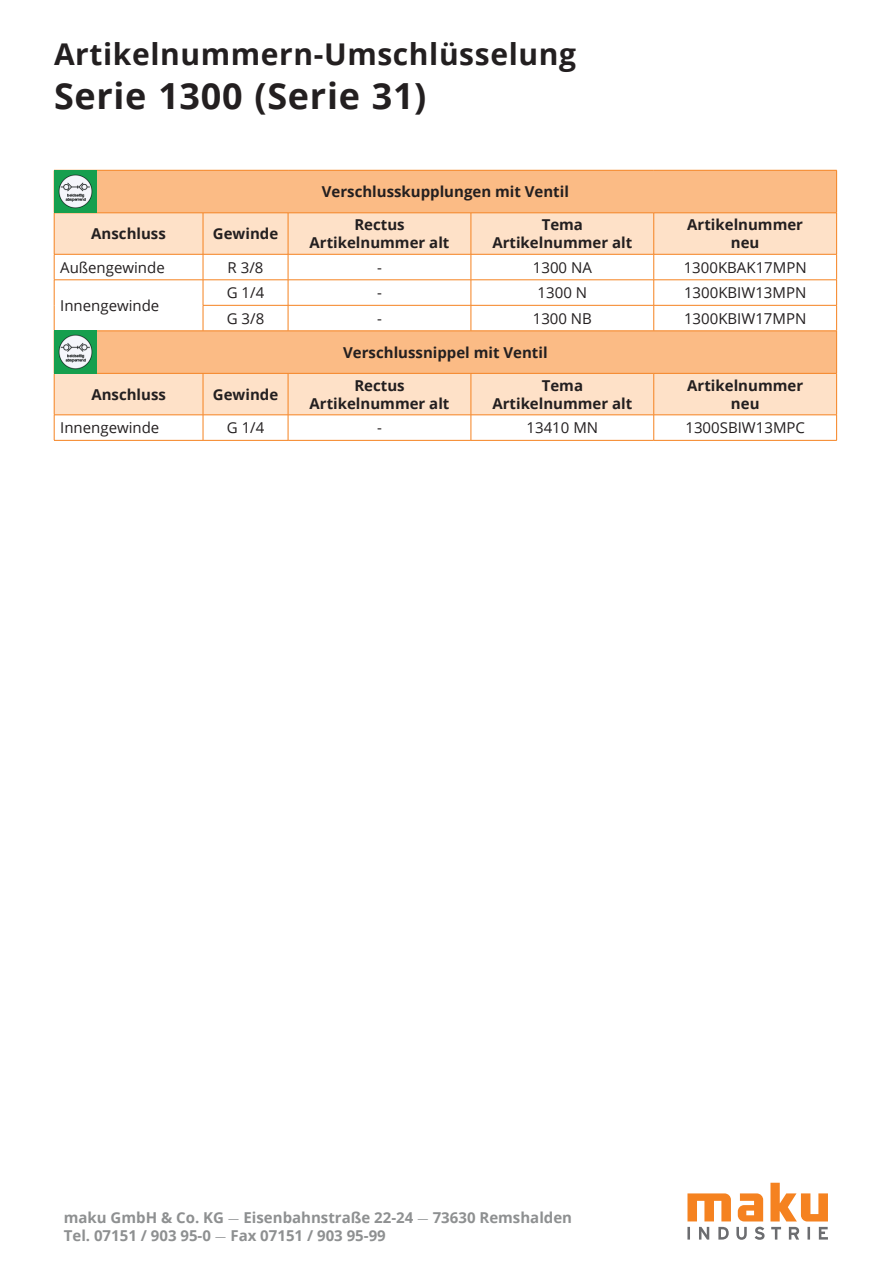
<style>
.page{position:relative;width:893px;height:1263px;background:#fff}
.page>*{position:absolute;margin:0;border:0;box-sizing:border-box;transform-origin:0 0}
.t1{font:700 36px "Open Sans";letter-spacing:.02em;color:#231f20}
.t2{font:700 30px "Open Sans";letter-spacing:.02em;color:#231f20}
.t3{font:700 15px/18px "Open Sans";color:#231f20;text-align:center}
.t4{font:15px "Open Sans";color:#231f20}
.t5{font:700 15px/18px "Open Sans";color:#8e9091}
.s1{font-family:"Minion Pro";font-weight:400}
</style>
<div class="page">
<div style="left:97px;top:171px;width:739px;height:42px;background:#fbbb85"></div>
<svg style="left:55px;top:214px;width:781px;height:201px"></svg>
<hr style="left:54px;top:170px;width:149px;height:1px;background:#f58220">
<hr style="left:203px;top:170px;width:85px;height:1px;background:#f58220">
<hr style="left:288px;top:170px;width:183px;height:1px;background:#f58220">
<hr style="left:471px;top:170px;width:183px;height:1px;background:#f58220">
<hr style="left:654px;top:170px;width:183px;height:1px;background:#f58220">
<hr style="left:836px;top:170px;width:1px;height:43px;background:#f58220">
<hr style="left:54px;top:213px;width:149px;height:1px;background:#f58220">
<hr style="left:54px;top:213px;width:1px;height:41px;background:#f58220">
<hr style="left:203px;top:213px;width:85px;height:1px;background:#f58220">
<hr style="left:203px;top:213px;width:1px;height:41px;background:#f58220">
<hr style="left:288px;top:213px;width:183px;height:1px;background:#f58220">
<hr style="left:288px;top:213px;width:1px;height:41px;background:#f58220">
<hr style="left:471px;top:213px;width:183px;height:1px;background:#f58220">
<hr style="left:471px;top:213px;width:1px;height:41px;background:#f58220">
<hr style="left:654px;top:213px;width:183px;height:1px;background:#f58220">
<hr style="left:653px;top:213px;width:1px;height:41px;background:#f58220">
<hr style="left:836px;top:213px;width:1px;height:41px;background:#f58220">
<hr style="left:54px;top:254px;width:149px;height:1px;background:#f58220">
<hr style="left:203px;top:254px;width:85px;height:1px;background:#f58220">
<hr style="left:288px;top:254px;width:183px;height:1px;background:#f58220">
<hr style="left:471px;top:254px;width:183px;height:1px;background:#f58220">
<hr style="left:654px;top:254px;width:183px;height:1px;background:#f58220">
<hr style="left:54px;top:280px;width:149px;height:1px;background:#f58220">
<hr style="left:203px;top:280px;width:85px;height:1px;background:#f58220">
<hr style="left:288px;top:280px;width:183px;height:1px;background:#f58220">
<hr style="left:471px;top:280px;width:183px;height:1px;background:#f58220">
<hr style="left:654px;top:280px;width:183px;height:1px;background:#f58220">
<svg style="left:54px;top:254px;width:1px;height:77px"></svg>
<hr style="left:203px;top:305px;width:85px;height:1px;background:#f58220">
<svg style="left:203px;top:254px;width:1px;height:77px"></svg>
<hr style="left:288px;top:305px;width:183px;height:1px;background:#f58220">
<svg style="left:288px;top:254px;width:1px;height:77px"></svg>
<hr style="left:471px;top:305px;width:183px;height:1px;background:#f58220">
<svg style="left:471px;top:254px;width:1px;height:77px"></svg>
<hr style="left:654px;top:305px;width:183px;height:1px;background:#f58220">
<svg style="left:653px;top:254px;width:1px;height:77px"></svg>
<svg style="left:836px;top:254px;width:1px;height:77px"></svg>
<hr style="left:54px;top:331px;width:149px;height:1px;background:#f58220">
<hr style="left:203px;top:331px;width:85px;height:1px;background:#f58220">
<hr style="left:288px;top:331px;width:183px;height:1px;background:#f58220">
<hr style="left:471px;top:331px;width:183px;height:1px;background:#f58220">
<hr style="left:654px;top:331px;width:183px;height:1px;background:#f58220">
<hr style="left:836px;top:331px;width:1px;height:42px;background:#f58220">
<hr style="left:54px;top:373px;width:149px;height:1px;background:#f58220">
<hr style="left:54px;top:374px;width:1px;height:41px;background:#f58220">
<hr style="left:203px;top:373px;width:85px;height:1px;background:#f58220">
<hr style="left:203px;top:374px;width:1px;height:41px;background:#f58220">
<hr style="left:288px;top:373px;width:183px;height:1px;background:#f58220">
<hr style="left:288px;top:374px;width:1px;height:41px;background:#f58220">
<hr style="left:471px;top:373px;width:183px;height:1px;background:#f58220">
<hr style="left:471px;top:374px;width:1px;height:41px;background:#f58220">
<hr style="left:654px;top:373px;width:183px;height:1px;background:#f58220">
<hr style="left:653px;top:374px;width:1px;height:41px;background:#f58220">
<hr style="left:836px;top:374px;width:1px;height:41px;background:#f58220">
<hr style="left:54px;top:415px;width:149px;height:1px;background:#f58220">
<svg style="left:54px;top:415px;width:1px;height:25px"></svg>
<hr style="left:203px;top:415px;width:85px;height:1px;background:#f58220">
<svg style="left:203px;top:415px;width:1px;height:25px"></svg>
<hr style="left:288px;top:415px;width:183px;height:1px;background:#f58220">
<svg style="left:288px;top:415px;width:1px;height:25px"></svg>
<hr style="left:471px;top:415px;width:183px;height:1px;background:#f58220">
<svg style="left:471px;top:415px;width:1px;height:25px"></svg>
<hr style="left:654px;top:415px;width:183px;height:1px;background:#f58220">
<svg style="left:653px;top:415px;width:1px;height:25px"></svg>
<svg style="left:836px;top:415px;width:1px;height:25px"></svg>
<hr style="left:54px;top:440px;width:149px;height:1px;background:#f58220">
<hr style="left:203px;top:440px;width:85px;height:1px;background:#f58220">
<hr style="left:288px;top:440px;width:183px;height:1px;background:#f58220">
<hr style="left:471px;top:440px;width:183px;height:1px;background:#f58220">
<hr style="left:654px;top:440px;width:183px;height:1px;background:#f58220">
<img style="left:54px;top:170px;width:43px;height:43px">
<img style="left:54px;top:331px;width:43px;height:42px">
<svg style="left:687px;top:1227px;width:141px;height:13px"></svg>
<svg style="left:687px;top:1193px;width:44px;height:28px"></svg>
<svg style="left:770px;top:1183px;width:58px;height:38px"></svg>
<svg style="left:738px;top:1193px;width:25px;height:28px"></svg>
<h2 class="t2" style="left:54px;top:33px;width:523px">Artikelnummern-Umschlüsselung</h2>
<h1 class="t1" style="left:54px;top:70px;width:374px">Serie 1300 (Serie 31)</h1>
<p class="t3" style="left:322px;top:182px;width:249px">Verschlusskupplungen mit Ventil</p>
<p class="t3" style="left:91px;top:224px;width:76px">Anschluss</p>
<p class="t3" style="left:213px;top:224px;width:67px">Gewinde</p>
<p class="t3" style="left:310px;top:215px;width:141px">Rectus<br>Artikelnummer alt</p>
<p class="t3" style="left:492px;top:215px;width:141px">Tema<br>Artikelnummer alt</p>
<p class="t3" style="left:687px;top:215px;width:117px">Artikelnummer neu</p>
<p class="t4" style="left:60px;top:257px;width:106px">Außengewinde</p>
<p class="t4" style="left:228px;top:257px;width:37px">R 3/8</p>
<p class="t4" style="left:377px;top:257px;width:6px">-</p>
<p class="t4" style="left:533px;top:257px;width:61px">1300 NA</p>
<p class="t4" style="left:684px;top:257px;width:124px">1300KBAK17MPN</p>
<p class="t4" style="left:60px;top:295px;width:101px">Innengewinde</p>
<p class="t4" style="left:227px;top:283px;width:39px">G 1/4</p>
<p class="t4" style="left:377px;top:283px;width:6px">-</p>
<p class="t4" style="left:538px;top:283px;width:51px">1300 N</p>
<p class="t4" style="left:684px;top:283px;width:124px">1300KBIW13MPN</p>
<p class="t4" style="left:227px;top:308px;width:39px">G 3/8</p>
<p class="t4" style="left:377px;top:308px;width:6px">-</p>
<p class="t4" style="left:533px;top:308px;width:61px">1300 NB</p>
<p class="t4" style="left:684px;top:308px;width:124px">1300KBIW17MPN</p>
<p class="t3" style="left:343px;top:343px;width:206px">Verschlussnippel mit Ventil</p>
<p class="t3" style="left:91px;top:385px;width:76px">Anschluss</p>
<p class="t3" style="left:213px;top:385px;width:67px">Gewinde</p>
<p class="t3" style="left:310px;top:376px;width:141px">Rectus<br>Artikelnummer alt</p>
<p class="t3" style="left:492px;top:376px;width:141px">Tema<br>Artikelnummer alt</p>
<p class="t3" style="left:687px;top:376px;width:117px">Artikelnummer neu</p>
<p class="t4" style="left:60px;top:418px;width:101px">Innengewinde</p>
<p class="t4" style="left:227px;top:418px;width:39px">G 1/4</p>
<p class="t4" style="left:377px;top:418px;width:6px">-</p>
<p class="t4" style="left:527px;top:418px;width:73px">13410 MN</p>
<p class="t4" style="left:685px;top:418px;width:121px">1300SBIW13MPC</p>
<p class="t5" style="left:64px;top:1208px;width:510px">maku GmbH &amp; Co. KG <span class="s1">-</span> Eisenbahnstraße 22-24 <span class="s1">-</span> 73630 Remshalden<br>Tel. 07151 / 903 95-0 <span class="s1">-</span> Fax 07151 / 903 95-99</p>
</div>
